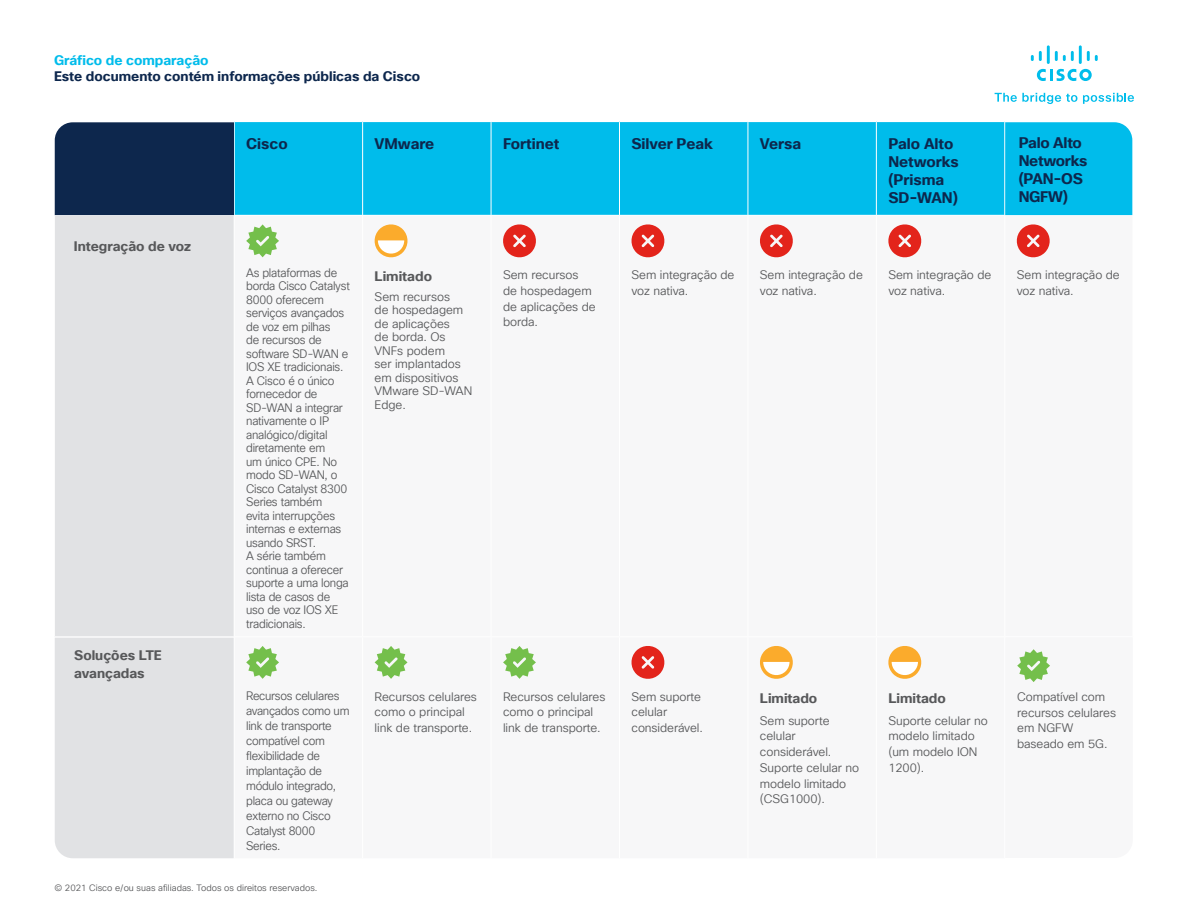
<style>
.page{position:relative;width:1188px;height:918px;background:#fff}
.page>*{position:absolute;margin:0;border:0;box-sizing:border-box;transform-origin:0 0}
.t1{font:700 15px/18px "Cisco Sans TT";color:#0d274d}
.t2{font:700 13.5px "Cisco Sans TT";color:#0d274d}
.Body{font:700 13.5px/18px "Cisco Sans TT";color:#57585a}
.t3{font:700 13.5px "Cisco Sans TT";color:#00bceb}
.Table_body{font:700 13.5px "Cisco Sans TT";color:#57585a}
.Body-2{font:12px/13.5px "Cisco Sans TT Light";letter-spacing:-.02em;color:#57585a;scale:.95 1}
.Body-3{font:12px/15.8px "Cisco Sans TT Light";letter-spacing:-.02em;color:#57585a}
.t4{font:9px "Cisco Sans TT Light";color:#57585a}
</style>
<div class="page">
<svg style="left:995px;top:93px;width:82px;height:11px"></svg>
<svg style="left:1083px;top:93px;width:51px;height:11px"></svg>
<svg style="left:1037px;top:69px;width:55px;height:12px"></svg>
<svg style="left:1031px;top:51px;width:11px;height:10px"></svg>
<hr style="left:1047px;top:45px;width:3px;height:19px;background:#00bdeb">
<svg style="left:1055px;top:51px;width:19px;height:10px"></svg>
<hr style="left:1079px;top:45px;width:3px;height:19px;background:#00bdeb">
<svg style="left:1087px;top:51px;width:11px;height:10px"></svg>
<div style="left:235px;top:122px;width:769px;height:93px;background:#00bceb"></div>
<div style="left:54px;top:215px;width:180px;height:422px;background:#e1e2e4"></div>
<div style="left:234px;top:215px;width:129px;height:422px;background:#f7f7f8"></div>
<div style="left:234px;top:637px;width:129px;height:222px;background:#f7f7f8"></div>
<hr style="left:362px;top:122px;width:1px;height:93px;background:#fff">
<hr style="left:491px;top:122px;width:1px;height:93px;background:#fff">
<hr style="left:619px;top:122px;width:1px;height:93px;background:#fff">
<hr style="left:748px;top:122px;width:1px;height:93px;background:#fff">
<hr style="left:876px;top:122px;width:1px;height:93px;background:#fff">
<hr style="left:54px;top:215px;width:180px;height:1px;background:#fff">
<hr style="left:54px;top:216px;width:1px;height:420px;background:#fff">
<hr style="left:234px;top:215px;width:129px;height:1px;background:#fff">
<hr style="left:234px;top:216px;width:1px;height:420px;background:#fff">
<hr style="left:362px;top:216px;width:1px;height:420px;background:#fff">
<hr style="left:54px;top:636px;width:180px;height:1px;background:#fff">
<hr style="left:234px;top:636px;width:129px;height:1px;background:#fff">
<hr style="left:234px;top:637px;width:1px;height:221px;background:#fff">
<hr style="left:362px;top:637px;width:1px;height:221px;background:#fff">
<hr style="left:234px;top:858px;width:129px;height:1px;background:#fff">
<div style="left:55px;top:122px;width:179px;height:93px;background:#0d274d"></div>
<div style="left:1005px;top:122px;width:127px;height:93px;background:#00bceb"></div>
<svg style="left:246px;top:224px;width:33px;height:33px"></svg>
<svg style="left:374px;top:224px;width:34px;height:34px"></svg>
<svg style="left:503px;top:224px;width:33px;height:34px"></svg>
<svg style="left:631px;top:224px;width:34px;height:34px"></svg>
<svg style="left:759px;top:224px;width:34px;height:34px"></svg>
<svg style="left:888px;top:224px;width:34px;height:34px"></svg>
<svg style="left:1016px;top:224px;width:34px;height:34px"></svg>
<div style="left:55px;top:638px;width:179px;height:220px;background:#e1e2e4"></div>
<svg style="left:246px;top:646px;width:33px;height:33px"></svg>
<svg style="left:375px;top:646px;width:33px;height:33px"></svg>
<svg style="left:503px;top:646px;width:33px;height:33px"></svg>
<svg style="left:631px;top:645px;width:34px;height:34px"></svg>
<svg style="left:759px;top:645px;width:34px;height:34px"></svg>
<svg style="left:888px;top:645px;width:34px;height:34px"></svg>
<svg style="left:1017px;top:649px;width:33px;height:34px"></svg>
<p class="t3" style="left:54px;top:51px;width:156px">Gráfico de comparação</p>
<p class="t2" style="left:54px;top:67px;width:368px">Este documento contém informações públicas da Cisco</p>
<p class="Body" style="left:74px;top:237px;width:119px">Integração de voz</p>
<p class="Body" style="left:74px;top:647px;width:89px">Soluções LTE avançadas</p>
<p class="t1" style="left:246px;top:135px;width:43px">Cisco</p>
<p class="t1" style="left:375px;top:135px;width:61px">VMware</p>
<p class="t1" style="left:503px;top:135px;width:58px">Fortinet</p>
<p class="t1" style="left:632px;top:135px;width:83px">Silver Peak</p>
<p class="t1" style="left:760px;top:135px;width:43px">Versa</p>
<p class="t1" style="left:888px;top:135px;width:72px">Palo Alto<br>Networks (Prisma<br>SD-WAN)</p>
<p class="t1" style="left:1019px;top:134px;width:70px">Palo Alto<br>Networks (PAN-OS<br>NGFW)</p>
<p class="Body-2" style="left:246px;top:266px;width:111px">As plataformas de borda Cisco Catalyst<br>8000 oferecem serviços avançados de voz em pilhas<br>de recursos de software SD-WAN e<br>IOS XE tradicionais.<br>A Cisco é o único fornecedor de<br>SD-WAN a integrar nativamente o IP analógico/digital diretamente em<br>um único CPE. No modo SD-WAN, o<br>Cisco Catalyst 8300<br>Series também<br>evita interrupções internas e externas usando SRST.<br>A série também continua a oferecer suporte a uma longa lista de casos de uso de voz IOS XE tradicionais.</p>
<p class="Body" style="left:375px;top:268px;width:59px">Limitado</p>
<p class="Body-3" style="left:375px;top:290px;width:99px;line-height:13.5px">Sem recursos<br>de hospedagem de aplicações<br>de borda. Os<br>VNFs podem<br>ser implantados em dispositivos<br>VMware SD-WAN<br>Edge.</p>
<p class="Body-3" style="left:503px;top:267px;width:94px">Sem recursos<br>de hospedagem de aplicações de borda.</p>
<p class="Body-3" style="left:632px;top:267px;width:105px">Sem integração de voz nativa.</p>
<p class="Body-3" style="left:760px;top:267px;width:105px">Sem integração de voz nativa.</p>
<p class="Body-3" style="left:888px;top:267px;width:105px">Sem integração de voz nativa.</p>
<p class="Body-3" style="left:1017px;top:267px;width:105px">Sem integração de voz nativa.</p>
<p class="Body-2" style="left:246px;top:688px;width:110px;line-height:15px">Recursos celulares avançados como um link de transporte compatível com flexibilidade de implantação de módulo integrado, placa ou gateway externo no Cisco<br>Catalyst 8000<br>Series.</p>
<p class="Body-3" style="left:375px;top:689px;width:104px">Recursos celulares como o principal link de transporte.</p>
<p class="Body-3" style="left:503px;top:689px;width:104px">Recursos celulares como o principal link de transporte.</p>
<p class="Body-3" style="left:632px;top:689px;width:73px">Sem suporte celular considerável.</p>
<p class="Table_body" style="left:760px;top:689px;width:59px">Limitado</p>
<p class="Body-3" style="left:760px;top:713px;width:101px">Sem suporte celular considerável.<br>Suporte celular no modelo limitado (CSG1000).</p>
<p class="Table_body" style="left:888px;top:689px;width:59px">Limitado</p>
<p class="Body-3" style="left:888px;top:713px;width:101px">Suporte celular no modelo limitado (um modelo ION<br>1200).</p>
<p class="Body-3" style="left:1017px;top:689px;width:100px">Compatível com recursos celulares em NGFW baseado em 5G.</p>
<p class="t4" style="left:54px;top:882px;width:265px">© 2021 Cisco e/ou suas afiliadas. Todos os direitos reservados.</p>
</div>
